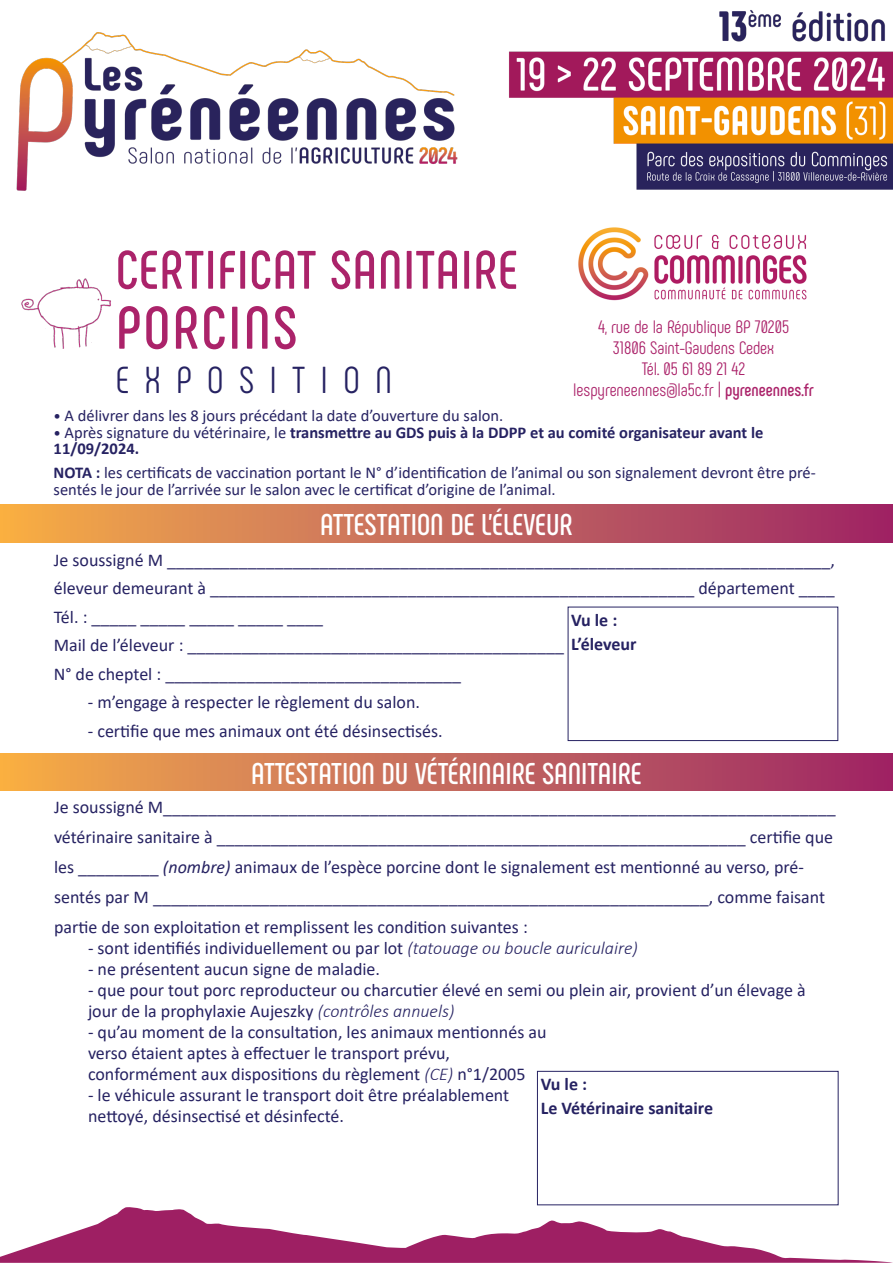
<style>
.page{position:relative;width:893px;height:1263px;background:#fff}
.page>*{position:absolute;margin:0;border:0;box-sizing:border-box;transform-origin:0 0}
.t1{font:700 60px "Phenomena";letter-spacing:.04em;color:#ab236a}
.t2{font:700 54px "Phenomena";letter-spacing:.02em;color:#ab236a}
.t3{font:37.5px "Phenomena";letter-spacing:.41em;color:#262262}
.t4{font:700 30px "Phenomena";color:#fff}
.t5{font:18px/28.5px "Calibri";color:#262262}
.t6{font:18px/21px "Phenomena";color:#ab236a;text-align:center}
.t7{font:700 18px/24px "Calibri";color:#262262}
.t8{font:16.5px/16.5px "Calibri";color:#262262}
.t9{font:700 16.5px/16.5px "Calibri";color:#262262}
.s1{font-weight:700}
.s2{font-size:15px}
.s3{font-weight:400;font-size:15px}
.s4{font-weight:400}
.s5{font-style:italic}
.s6{font-weight:300;font-style:italic}
</style>
<div class="page">
<img style="left:578px;top:227px;width:229px;height:74px">
<img style="left:21px;top:278px;width:90px;height:71px">
<div style="left:0;top:505px;width:893px;height:37px;background:linear-gradient(to right,#f4ae4b,#9b2669)"></div>
<div style="left:568px;top:607px;width:270px;height:134px;border:1px solid #262262"></div>
<div style="left:0;top:753px;width:893px;height:38px;background:linear-gradient(to right,#f4ae4b,#9b2669)"></div>
<div style="left:537px;top:1071px;width:301px;height:134px;border:1px solid #262262"></div>
<img style="left:16px;top:32px;width:442px;height:159px">
<img style="left:509px;top:10px;width:384px;height:180px">
<svg style="left:0;top:1207px;width:893px;height:56px"></svg>
<h2 class="t2" style="left:116px;top:237px;width:403px">CERTIFICAT SANITAIRE</h2>
<h1 class="t1" style="left:116px;top:291px;width:183px">PORCINS</h1>
<h3 class="t3" style="left:116px;top:358px;width:278px">EXPOSITION</h3>
<p class="t6" style="left:573px;top:316px;width:242px">4, rue de la République BP 70205<br>31806 Saint-Gaudens Cedex<br>Tél. 05 61 89 21 42 lespyreneennes@la5c.fr | <span class="s1">pyreneennes.fr</span></p>
<p class="t8" style="left:54px;top:407px;width:451px"><span class="s2">•</span> A délivrer dans les 8 jours précédant la date d’ouverture du salon.</p>
<p class="t9" style="left:54px;top:424px;width:711px"><span class="s3">•</span> <span class="s4">Après signature du vétérinaire, le</span> transmettre au GDS puis à la DDPP et au comité organisateur avant le<br>11/09/2024.</p>
<p class="t8" style="left:54px;top:464px;width:764px"><span class="s1">NOTA :</span> les certificats de vaccination portant le N° d’identification de l’animal ou son signalement devront être pré&shy;sentés le jour de l’arrivée sur le salon avec le certificat d’origine de l’animal.</p>
<h3 class="t4" style="left:320px;top:507px;width:254px">ATTESTATION DE L’ÉLEVEUR</h3>
<p class="t5" style="left:54px;top:545px;width:783px">Je soussigné M __________________________________________________________________________, éleveur demeurant à ______________________________________________________ département ____ Tél. : _____ _____ _____ _____ ____<br>Mail de l’éleveur : __________________________________________ <span class="s1">L’éleveur<br></span>N° de cheptel : _________________________________</p>
<p class="t5" style="left:88px;top:687px;width:334px">- m’engage à respecter le règlement du salon.</p>
<p class="t5" style="left:88px;top:716px;width:356px">- certifie que mes animaux ont été désinsectisés.</p>
<p class="t7" style="left:571px;top:608px;width:48px">Vu le :</p>
<h3 class="t4" style="left:251px;top:755px;width:392px">ATTESTATION DU VÉTÉRINAIRE SANITAIRE</h3>
<p class="t5" style="left:54px;top:791px;width:783px;line-height:30px">Je soussigné M___________________________________________________________________________ vétérinaire sanitaire à ___________________________________________________________ certifie que les _________ <span class="s5">(nombre)</span> animaux de l’espèce porcine dont le signalement est mentionné au verso, pré&shy;sentés par M ______________________________________________________________, comme faisant partie de son exploitation et remplissent les condition suivantes :</p>
<p class="t5" style="left:88px;top:933px;width:551px">- sont identifiés individuellement ou par lot <span class="s6">(tatouage ou boucle auriculaire)</span></p>
<p class="t5" style="left:88px;top:954px;width:294px">- ne présentent aucun signe de maladie.</p>
<p class="t5" style="left:88px;top:979px;width:719px;line-height:21px">- que pour tout porc reproducteur ou charcutier élevé en semi ou plein air, provient d’un élevage à jour de la prophylaxie Aujeszky <span class="s6">(contrôles annuels)</span></p>
<p class="t5" style="left:88px;top:1021px;width:460px;line-height:21px">- qu’au moment de la consultation, les animaux mentionnés au verso étaient aptes à effectuer le transport prévu, conformément aux dispositions du règlement <span class="s6">(CE)</span> n°1/2005</p>
<p class="t5" style="left:88px;top:1084px;width:423px;line-height:21px">- le véhicule assurant le transport doit être préalablement nettoyé, désinsectisé et désinfecté.</p>
<p class="t7" style="left:541px;top:1072px;width:174px">Vu le :<br>Le Vétérinaire sanitaire</p>
</div>
